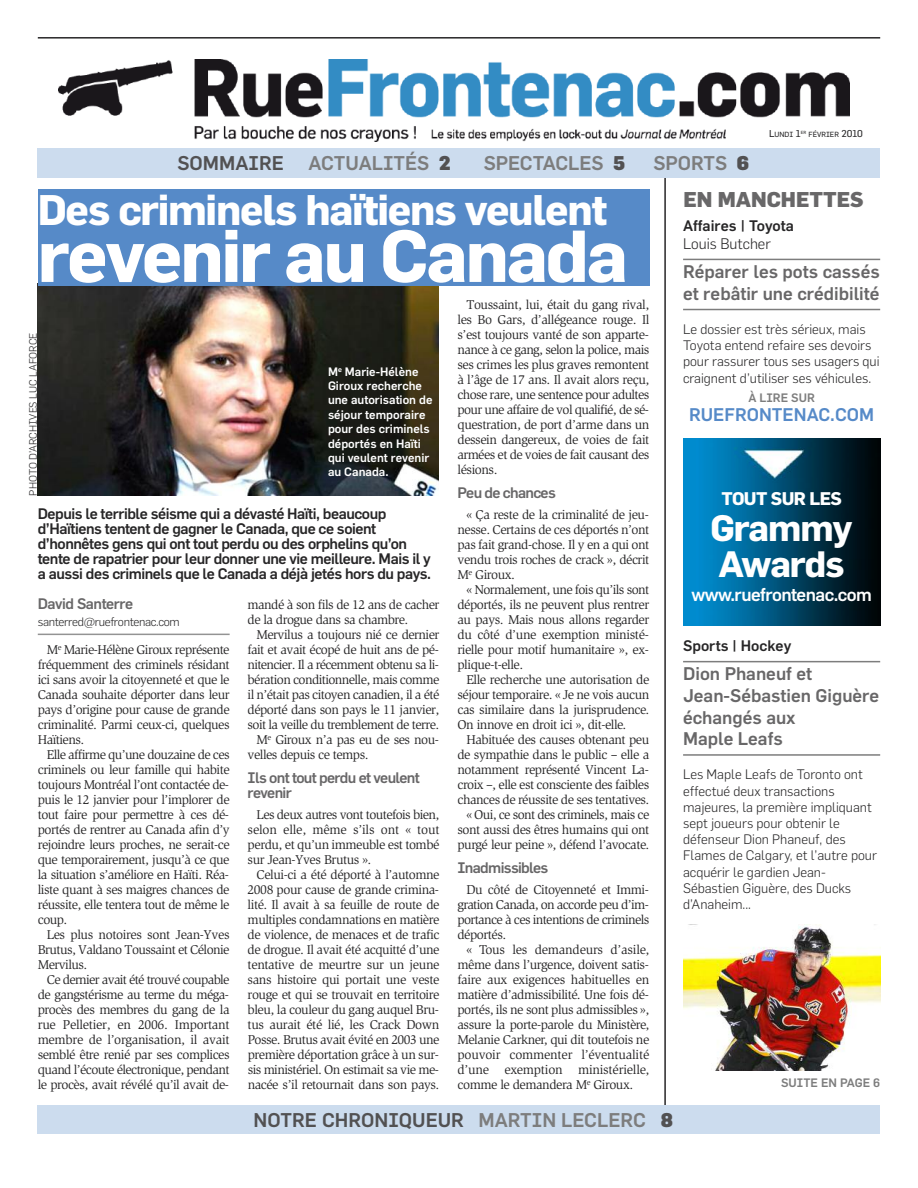
<style>
.page{position:relative;width:918px;height:1188px;background:#fff}
.page>*{position:absolute;margin:0;border:0;box-sizing:border-box;transform-origin:0 0}
.t1{font:700 72px "Flama";letter-spacing:-.03em;color:#fff}
.t2{font:700 42px "Flama";letter-spacing:-.03em;color:#fff}
.t3{font:700 36px/36px "Flama";letter-spacing:-.03em;color:#fff}
.t4{font:800 21px "Flama";color:#686768}
.t5{font:500 19.5px "Flama";color:#7d7d7d}
.t6{font:500 19.5px "Flama";color:#525152}
.t7{font:500 18px/21.6px "Flama";color:#686768}
.t8{font:500 18px "Flama";letter-spacing:-.03em;color:#fff}
.t9{font:500 18px "Flama";color:#568ac8}
.t10{font:700 18px "Flama";letter-spacing:-.03em;color:#fff}
.t11{font:500 15px/15px "Flama";letter-spacing:-.03em;color:#272627}
.t12{font:500 15px/15px "Flama";letter-spacing:-.045em;color:#686768}
.t13{font:500 15px "Flama";color:#272627}
.t14{font:300 15px "Flama";color:#272627}
.t15{font:300 13.5px/16.2px "Flama";color:#272627}
.t16{font:13.2px/15px "Slimbach Std";letter-spacing:-.04em;color:#272627;text-align:justify}
.t17{font:500 12px/14.4px "Flama";color:#fff}
.t18{font:300 12px "Flama";letter-spacing:-.03em;color:#272627}
.t19{font:500 12px "Flama";color:#7d7d7d}
.t20{font:300 10.5px "Flama";color:#272627}
.t21{font:7.35px "Flama Basic";color:#272627}
.s1{color:#525152}
.s2{font-weight:900;color:#525152}
.s3{font-size:9.75px}
.s4{color:#7d7d7d}
.s5{font-weight:900}
</style>
<div class="page">
<hr style="left:664px;top:177px;width:2px;height:935px;background:#272627">
<img style="left:58px;top:59px;width:791px;height:82px">
<div style="left:38px;top:149px;width:842px;height:29px;background:#ccdcee"></div>
<hr style="left:683px;top:259px;width:197px;height:1px;background:#7d7d7d">
<hr style="left:683px;top:309px;width:197px;height:1px;background:#7d7d7d">
<hr style="left:38px;top:634px;width:192px;height:1px;background:#939393">
<div style="left:38px;top:1105px;width:842px;height:29px;background:#ccdcee"></div>
<hr style="left:38px;top:37px;width:842px;height:2px;background:#272627">
<img style="left:38px;top:286px;width:400px;height:210px">
<div style="left:38px;top:189px;width:612px;height:97px;background:#568ac8"></div>
<hr style="left:683px;top:661px;width:197px;height:1px;background:#7d7d7d">
<hr style="left:683px;top:754px;width:197px;height:2px;background:#7d7d7d">
<img style="left:683px;top:438px;width:197px;height:188px">
<img style="left:683px;top:926px;width:197px;height:144px">
<h3 class="t5" style="left:177px;top:154px;width:275px"><span class="s1">SOMMAIRE</span> ACTUALITÉS <span class="s2">2</span></h3>
<h3 class="t5" style="left:484px;top:154px;width:143px">SPECTACLES <span class="s2">5</span></h3>
<h3 class="t5" style="left:653px;top:154px;width:97px">SPORTS <span class="s2">6</span></h3>
<p class="t21" style="left:769px;top:131px;width:95px"><span class="s3">L</span>UNDI <span class="s3">1</span><sup>ER</sup> FÉVRIER <span class="s3">2010</span></p>
<h2 class="t2" style="left:38px;top:190px;width:571px">Des criminels haïtiens veulent</h2>
<h1 class="t1" style="left:38px;top:223px;width:592px">revenir au Canada</h1>
<p class="t16" style="left:458px;top:298px;width:193px;text-indent:9px">Toussaint, lui, était du gang rival, les Bo Gars, d’allégeance rouge. Il s’est toujours vanté de son apparte&shy;nance à ce gang, selon la police, mais ses crimes les plus graves remontent à l’âge de 17 ans. Il avait alors reçu, chose rare, une sentence pour adultes pour une affaire de vol qualifié, de sé&shy;questration, de port d’arme dans un dessein dangereux, de voies de fait armées et de voies de fait causant des lésions.</p>
<p class="t12" style="left:457px;top:486px;width:100px">Peu de chances</p>
<p class="t16" style="left:457px;top:508px;width:193px;text-indent:9px">« Ça reste de la criminalité de jeu&shy;nesse. Certains de ces déportés n’ont pas fait grand-chose. Il y en a qui ont vendu trois roches de crack », décrit M<sup>e</sup> Giroux.</p>
<p class="t16" style="left:457px;top:583px;width:193px;text-indent:9px">« Normalement, une fois qu’ils sont déportés, ils ne peuvent plus rentrer au pays. Mais nous allons regarder du côté d’une exemption ministé&shy;rielle pour motif humanitaire », ex&shy;plique-t-elle.</p>
<p class="t16" style="left:457px;top:673px;width:193px;text-indent:9px">Elle recherche une autorisation de séjour temporaire. « Je ne vois aucun cas similaire dans la jurisprudence.<br>On innove en droit ici », dit-elle.</p>
<p class="t16" style="left:457px;top:733px;width:193px;text-align:right">Habituée des causes obtenant peu de sympathie dans le public – elle a notamment représenté Vincent La&shy;croix –, elle est consciente des faibles chances de réussite de ses tentatives. « Oui, ce sont des criminels, mais ce sont aussi des êtres humains qui ont purgé leur peine », défend l’avocate.</p>
<p class="t12" style="left:457px;top:861px;width:92px">Inadmissibles</p>
<p class="t16" style="left:457px;top:883px;width:193px;text-indent:9px">Du côté de Citoyenneté et Immi&shy;gration Canada, on accorde peu d’im&shy;portance à ces intentions de criminels déportés.</p>
<p class="t16" style="left:457px;top:943px;width:193px;text-indent:9px">« Tous les demandeurs d’asile, même dans l’urgence, doivent satis&shy;faire aux exigences habituelles en matière d’admissibilité. Une fois dé&shy;portés, ils ne sont plus admissibles », assure la porte-parole du Ministère, Melanie Carkner, qui dit toutefois ne pouvoir commenter l’éventualité d’une exemption ministérielle, comme le demandera M<sup>e</sup> Giroux.</p>
<h3 class="t6" style="left:254px;top:1110px;width:421px">NOTRE CHRONIQUEUR <span class="s4">MARTIN LECLERC</span> <span class="s5">8</span></h3>
<p class="t20" style="left:28px;top:496px;width:164px;rotate:-90deg">PHOTO D’ARCHIVES LUC LAFORCE</p>
<p class="t17" style="left:328px;top:365px;width:106px">M<sup>e</sup> Marie-Hélène<br>Giroux recherche une autorisation de séjour temporaire pour des criminels déportés en Haïti qui veulent revenir au Canada.</p>
<p class="t11" style="left:38px;top:507px;width:395px">Depuis le terrible séisme qui a dévasté Haïti, beaucoup d’Haïtiens tentent de gagner le Canada, que ce soient d’honnêtes gens qui ont tout perdu ou des orphelins qu’on tente de rapatrier pour leur donner une vie meilleure. Mais il y a aussi des criminels que le Canada a déjà jetés hors du pays.</p>
<p class="t12" style="left:38px;top:597px;width:97px">David Santerre</p>
<p class="t18" style="left:38px;top:616px;width:143px">santerred@ruefrontenac.com</p>
<p class="t16" style="left:38px;top:643px;width:193px;text-indent:9px">M<sup>e</sup> Marie-Hélène Giroux représente fréquemment des criminels résidant ici sans avoir la citoyenneté et que le Canada souhaite déporter dans leur pays d’origine pour cause de grande criminalité. Parmi ceux-ci, quelques Haïtiens.</p>
<p class="t16" style="left:38px;top:748px;width:193px;text-indent:9px">Elle affirme qu’une douzaine de ces criminels ou leur famille qui habite toujours Montréal l’ont contactée de&shy;puis le 12 janvier pour l’implorer de tout faire pour permettre à ces dé&shy;portés de rentrer au Canada afin d’y rejoindre leurs proches, ne serait-ce que temporairement, jusqu’à ce que la situation s’améliore en Haïti. Réa&shy;liste quant à ses maigres chances de réussite, elle tentera tout de même le coup.</p>
<p class="t16" style="left:38px;top:928px;width:193px;text-indent:9px">Les plus notoires sont Jean-Yves Brutus, Valdano Toussaint et Célonie Mervilus.</p>
<p class="t16" style="left:38px;top:973px;width:193px;text-indent:9px">Ce dernier avait été trouvé coupable de gangstérisme au terme du méga&shy;procès des membres du gang de la rue Pelletier, en 2006. Important membre de l’organisation, il avait semblé être renié par ses complices quand l’écoute électronique, pendant le procès, avait révélé qu’il avait de-</p>
<p class="t16" style="left:248px;top:598px;width:193px">mandé à son fils de 12 ans de cacher de la drogue dans sa chambre.</p>
<p class="t16" style="left:257px;top:628px;width:184px">Mervilus a toujours nié ce dernier</p>
<p class="t16" style="left:248px;top:643px;width:193px">fait et avait écopé de huit ans de pé-</p>
<p class="t16" style="left:248px;top:658px;width:193px">nitencier. Il a récemment obtenu sa li-</p>
<p class="t16" style="left:248px;top:673px;width:193px">bération conditionnelle, mais comme</p>
<p class="t16" style="left:248px;top:688px;width:193px">il n’était pas citoyen canadien, il a été</p>
<p class="t16" style="left:248px;top:703px;width:193px">déporté dans son pays le 11 janvier,</p>
<p class="t16" style="left:248px;top:718px;width:193px">soit la veille du tremblement de terre.</p>
<p class="t16" style="left:257px;top:733px;width:184px">M<sup>e</sup> Giroux n’a pas eu de ses nou-</p>
<p class="t16" style="left:248px;top:748px;width:123px">velles depuis ce temps.</p>
<p class="t12" style="left:248px;top:771px;width:174px">Ils ont tout perdu et veulent revenir</p>
<p class="t16" style="left:248px;top:808px;width:193px;text-indent:9px">Les deux autres vont toutefois bien, selon elle, même s’ils ont « tout perdu, et qu’un immeuble est tombé sur Jean-Yves Brutus ».</p>
<p class="t16" style="left:248px;top:868px;width:193px;text-indent:9px">Celui-ci a été déporté à l’automne 2008 pour cause de grande crimina&shy;lité. Il avait à sa feuille de route de multiples condamnations en matière de violence, de menaces et de trafic de drogue. Il avait été acquitté d’une tentative de meurtre sur un jeune sans histoire qui portait une veste rouge et qui se trouvait en territoire bleu, la couleur du gang auquel Bru&shy;tus aurait été lié, les Crack Down Posse. Brutus avait évité en 2003 une première déportation grâce à un sur&shy;sis ministériel. On estimait sa vie me&shy;nacée s’il retournait dans son pays.</p>
<h3 class="t4" style="left:683px;top:190px;width:182px">EN MANCHETTES</h3>
<p class="t13" style="left:683px;top:218px;width:112px">Affaires | Toyota</p>
<p class="t14" style="left:683px;top:236px;width:89px">Louis Butcher</p>
<h3 class="t7" style="left:683px;top:262px;width:198px">Réparer les pots cassés et rebâtir une crédibilité</h3>
<p class="t15" style="left:683px;top:322px;width:198px">Le dossier est très sérieux, mais Toyota entend refaire ses devoirs pour rassurer tous ses usagers qui craignent d’utiliser ses véhicules.</p>
<p class="t19" style="left:748px;top:392px;width:68px">À LIRE SUR</p>
<h3 class="t9" style="left:689px;top:406px;width:187px">RUEFRONTENAC.COM</h3>
<h3 class="t10" style="left:721px;top:490px;width:122px">TOUT SUR LES</h3>
<h3 class="t3" style="left:711px;top:512px;width:143px">Grammy<br>Awards</h3>
<h3 class="t8" style="left:691px;top:586px;width:182px">www.ruefrontenac.com</h3>
<p class="t13" style="left:683px;top:639px;width:110px">Sports | Hockey</p>
<h3 class="t7" style="left:683px;top:664px;width:198px">Dion Phaneuf et<br>Jean-Sébastien Giguère échangés aux<br>Maple Leafs</h3>
<p class="t15" style="left:683px;top:767px;width:195px">Les Maple Leafs de Toronto ont effectué deux transactions majeures, la première impliquant sept joueurs pour obtenir le défenseur Dion Phaneuf, des<br>Flames de Calgary, et l’autre pour acquérir le gardien Jean-<br>Sébastien Giguère, des Ducks d’Anaheim...</p>
<p class="t19" style="left:781px;top:1077px;width:101px">SUITE EN PAGE 6</p>
</div>
